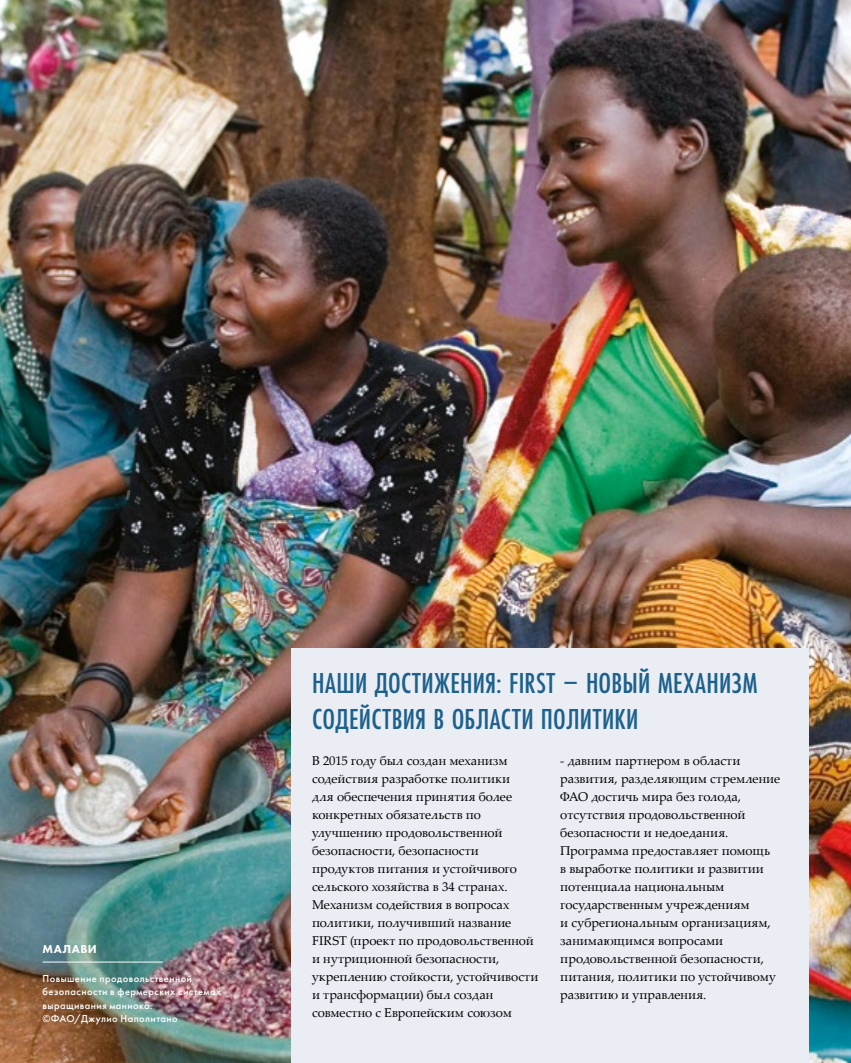
<style>
.page{position:relative;width:851px;height:1063px;background:#fff}
.page>*{position:absolute;margin:0;border:0;box-sizing:border-box;transform-origin:0 0}
.t1{font:500 30px/36px "Futura New Cond";letter-spacing:.01em;color:#1c608c}
.t2{font:12.75px/18px "Palatino Linotype";color:#000}
.t3{font:800 12px "Futura New";letter-spacing:.04em;color:#fff}
.t4{font:500 10.5px/13.5px "Futura New";letter-spacing:.04em;color:#fff}
.t5{font:10.5px "Futura New";color:#000}
</style>
<div class="page">
<img style="left:0;top:0;width:850px;height:1063px">
<div style="left:291px;top:649px;width:517px;height:414px;background:#ebedf4"></div>
<hr style="left:43px;top:962px;width:120px;height:1px;background:#fff">
<p class="t3" style="left:43px;top:941px;width:56px">МАЛАВИ</p>
<p class="t4" style="left:43px;top:971px;width:180px">Повышение продовольственной безопасности в фермерских системах выращивания маниока. ©ФАО/Джулио Наполитано</p>
<h1 class="t1" style="left:312px;top:665px;width:447px">НАШИ ДОСТИЖЕНИЯ: FIRST ‒ НОВЫЙ МЕХАНИЗМ<br>СОДЕЙСТВИЯ В ОБЛАСТИ ПОЛИТИКИ</h1>
<p class="t2" style="left:560px;top:751px;width:221px">- давним партнером в области развития, разделяющим стремление<br>ФАО достичь мира без голода, отсутствия продовольственной безопасности и недоедания.<br>Программа предоставляет помощь<br>в выработке политики и развитии потенциала национальным государственным учреждениям<br>и субрегиональным организациям, занимающимся вопросами продовольственной безопасности, питания, политики по устойчивому развитию и управления.</p>
<p class="t2" style="left:312px;top:751px;width:228px">В 2015 году был создан механизм содействия разработке политики<br>для обеспечения принятия более конкретных обязательств по улучшению продовольственной безопасности, безопасности продуктов питания и устойчивого сельского хозяйства в 34 странах.<br>Механизм содействия в вопросах политики, получивший название<br>FIRST (проект по продовольственной и нутриционной безопасности, укреплению стойкости, устойчивости и трансформации) был создан совместно с Европейским союзом</p>
<p class="t5" style="left:422px;top:1014px;width:7px">9</p>
</div>
